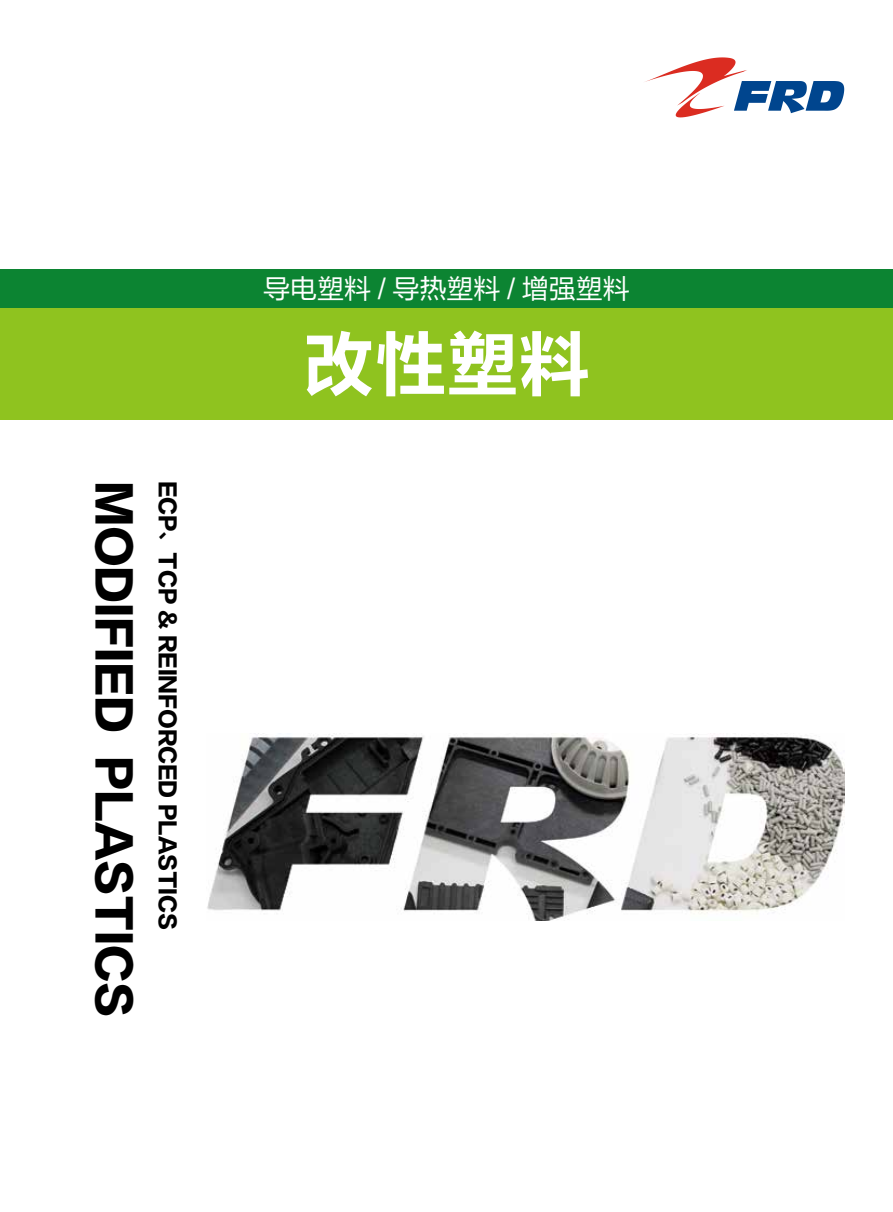
<style>
.page{position:relative;width:893px;height:1212px;background:#fff}
.page>*{position:absolute;margin:0;border:0;box-sizing:border-box;transform-origin:0 0}
.t1{font:72px "FZLTCHJW GB1 0";color:#fff}
.t2{font:43.5px "FZLTTHJW GB1 0";color:#000}
.t3{font:27px "FZLTHJW GB1 0";color:#fff}
.t4{font:21px "FZLTTHJW GB1 0";color:#000}
</style>
<div class="page">
<div style="left:0;top:307px;width:893px;height:112px;background:#8fc31f"></div>
<div style="left:0;top:269px;width:893px;height:38px;background:#0c8432"></div>
<svg style="left:645px;top:57px;width:199px;height:60px"></svg>
<img style="left:207px;top:733px;width:637px;height:187px">
<h2 class="t2" style="left:138px;top:480px;width:538px;rotate:90deg">MODIFIED PLASTICS</h2>
<p class="t4" style="left:179px;top:480px;width:451px;rotate:90deg">ECP、TCP &amp; REINFORCED PLASTICS</p>
<p class="t3" style="left:263px;top:274px;width:368px">导电塑料 / 导热塑料 / 增强塑料</p>
<h1 class="t1" style="left:302px;top:325px;width:290px">改性塑料</h1>
</div>
